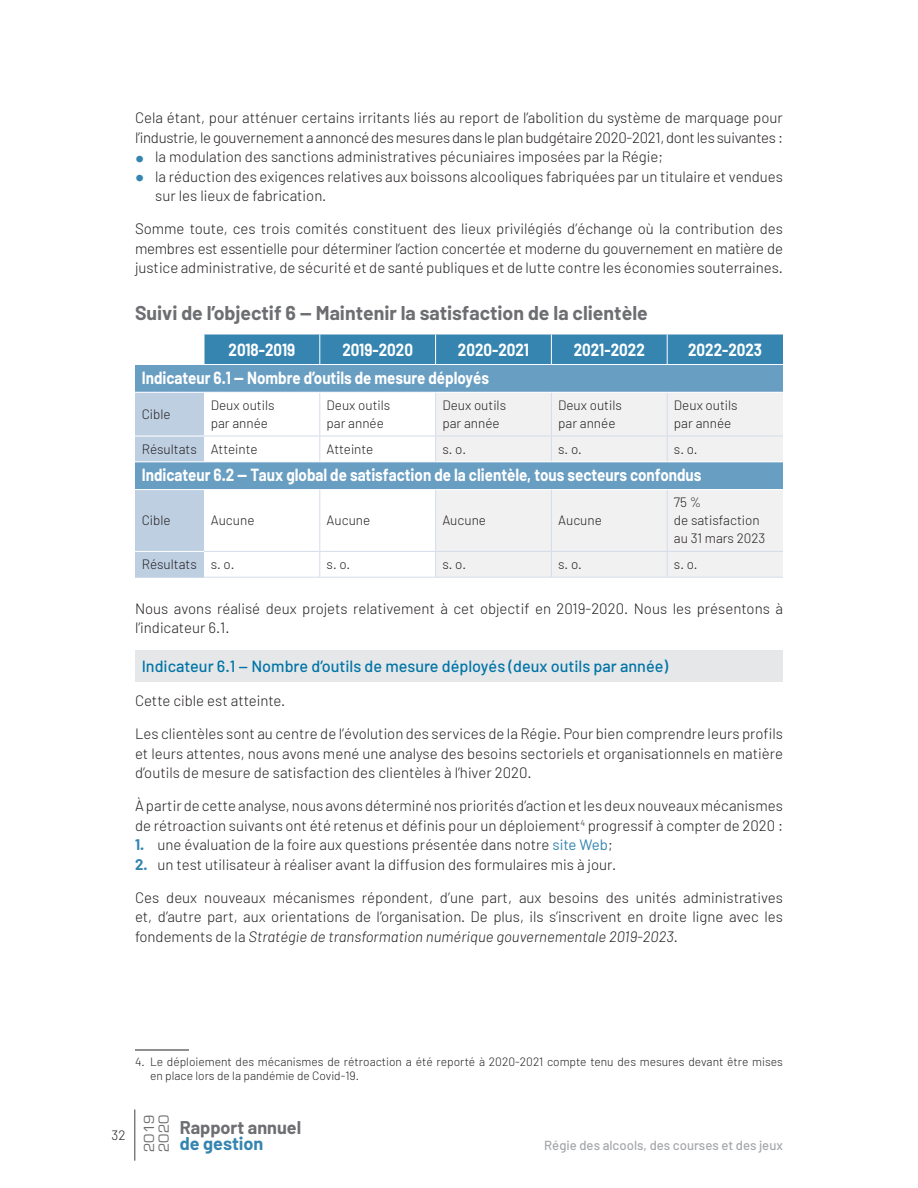
<style>
.page{position:relative;width:918px;height:1188px;background:#fff}
.page>*{position:absolute;margin:0;border:0;box-sizing:border-box;transform-origin:0 0}
.t1{font:700 19.5px "Barlow";color:#6d6e71}
.t2{font:700 18px "Barlow";color:#6d6e71}
.t3{font:700 18px "Barlow";color:#3585b0}
.TH{font:700 17.1px "Barlow";color:#fff;scale:.88 1}
.P{font:500 16.2px "Barlow";color:#0074a7}
.t4{font:15.15px/14.9px "Eurostile";color:#6d6e71}
.t5{font:300 15px/19.5px "Barlow";color:#231f20}
.t6{font:300 15px/19.5px "Barlow";letter-spacing:-.02em;color:#231f20}
.TD{font:300 13.5px/18px "Barlow";color:#231f20}
.t7{font:500 13.2px "Barlow";color:#a5a7aa}
.t8{font:300 12px/13.5px "Barlow";color:#231f20}
.s1{font-size:30px;color:#3585b0}
.s2{font-weight:700;color:#3585b0}
.s3{font-weight:400;color:#3585b0}
.s4{font-style:italic}
</style>
<div class="page">
<hr style="left:135px;top:1050px;width:54px;height:1px;background:#231f20">
<div style="left:205px;top:334px;width:578px;height:30px;background:#3585b0"></div>
<svg style="left:135px;top:365px;width:648px;height:124px;fill:#699ec3"></svg>
<svg style="left:135px;top:393px;width:69px;height:184px;background:#b1c7dd"></svg>
<svg style="left:436px;top:393px;width:347px;height:184px;fill:#f1f1f2"></svg>
<hr style="left:319px;top:334px;width:1px;height:30px;background:#fff">
<hr style="left:435px;top:334px;width:1px;height:30px;background:#fff">
<hr style="left:551px;top:334px;width:1px;height:30px;background:#fff">
<hr style="left:667px;top:334px;width:1px;height:30px;background:#fff">
<hr style="left:135px;top:436px;width:69px;height:1px;background:#fff">
<hr style="left:319px;top:393px;width:1px;height:43px;background:#d3dde9">
<hr style="left:435px;top:393px;width:1px;height:43px;background:#d3dde9">
<hr style="left:551px;top:393px;width:1px;height:43px;background:#d3dde9">
<hr style="left:667px;top:393px;width:1px;height:43px;background:#d3dde9">
<hr style="left:204px;top:436px;width:116px;height:1px;background:#d3dde9">
<hr style="left:320px;top:436px;width:116px;height:1px;background:#d3dde9">
<svg style="left:319px;top:436px;width:1px;height:25px"></svg>
<hr style="left:436px;top:436px;width:115px;height:1px;background:#d3dde9">
<svg style="left:435px;top:437px;width:1px;height:24px"></svg>
<hr style="left:551px;top:436px;width:116px;height:1px;background:#d3dde9">
<svg style="left:551px;top:437px;width:1px;height:24px"></svg>
<hr style="left:667px;top:436px;width:116px;height:1px;background:#d3dde9">
<svg style="left:667px;top:437px;width:1px;height:24px"></svg>
<hr style="left:319px;top:490px;width:1px;height:61px;background:#d3dde9">
<hr style="left:435px;top:490px;width:1px;height:61px;background:#d3dde9">
<hr style="left:551px;top:490px;width:1px;height:61px;background:#d3dde9">
<hr style="left:667px;top:490px;width:1px;height:61px;background:#d3dde9">
<hr style="left:204px;top:551px;width:116px;height:1px;background:#d3dde9">
<hr style="left:436px;top:551px;width:115px;height:1px;background:#d3dde9">
<hr style="left:667px;top:551px;width:116px;height:1px;background:#d3dde9">
<hr style="left:204px;top:577px;width:116px;height:1px;background:#d3dde9">
<hr style="left:436px;top:577px;width:115px;height:1px;background:#d3dde9">
<hr style="left:667px;top:577px;width:116px;height:1px;background:#d3dde9">
<hr style="left:135px;top:551px;width:69px;height:1px;background:#fff">
<hr style="left:135px;top:577px;width:69px;height:1px;background:#becfe2">
<hr style="left:135px;top:392px;width:69px;height:1px;background:#fff">
<hr style="left:204px;top:392px;width:116px;height:1px;background:#fff">
<hr style="left:320px;top:392px;width:116px;height:1px;background:#fff">
<hr style="left:436px;top:392px;width:115px;height:1px;background:#fff">
<hr style="left:551px;top:392px;width:116px;height:1px;background:#fff">
<hr style="left:667px;top:392px;width:116px;height:1px;background:#fff">
<hr style="left:135px;top:461px;width:69px;height:1px;background:#fff">
<hr style="left:204px;top:461px;width:116px;height:1px;background:#fff">
<hr style="left:320px;top:461px;width:116px;height:1px;background:#fff">
<hr style="left:436px;top:461px;width:115px;height:1px;background:#fff">
<hr style="left:551px;top:461px;width:116px;height:1px;background:#fff">
<hr style="left:667px;top:461px;width:116px;height:1px;background:#fff">
<hr style="left:135px;top:489px;width:69px;height:1px;background:#fff">
<hr style="left:436px;top:489px;width:115px;height:1px;background:#fff">
<hr style="left:551px;top:489px;width:116px;height:1px;background:#fff">
<hr style="left:667px;top:489px;width:116px;height:1px;background:#fff">
<hr style="left:551px;top:551px;width:116px;height:1px;background:#d3dde9">
<svg style="left:551px;top:552px;width:1px;height:25px"></svg>
<svg style="left:667px;top:552px;width:1px;height:25px"></svg>
<hr style="left:551px;top:577px;width:116px;height:1px;background:#d3dde9">
<hr style="left:320px;top:551px;width:116px;height:1px;background:#d3dde9">
<svg style="left:319px;top:552px;width:1px;height:25px"></svg>
<svg style="left:435px;top:552px;width:1px;height:25px"></svg>
<hr style="left:320px;top:577px;width:116px;height:1px;background:#d3dde9">
<div style="left:135px;top:650px;width:648px;height:32px;background:#e6e7e8"></div>
<hr style="left:135px;top:1110px;width:1px;height:51px;background:#414042">
<p class="t6" style="left:135px;top:107px;width:650px">Cela étant, pour atténuer certains irritants liés au report de l’abolition du système de marquage pour l’industrie, le gouvernement a annoncé des mesures dans le plan budgétaire 2020-2021, dont les suivantes :</p>
<p class="t5" style="left:135px;top:146px;width:530px"><span class="s1">•</span> la modulation des sanctions administratives pécuniaires imposées par la Régie;</p>
<p class="t5" style="left:155px;top:166px;width:629px;text-indent:-20px"><span class="s1">•</span> la réduction des exigences relatives aux boissons alcooliques fabriquées par un titulaire et vendues sur les lieux de fabrication.</p>
<p class="t5" style="left:135px;top:218px;width:650px;text-align:justify">Somme toute, ces trois comités constituent des lieux privilégiés d’échange où la contribution des membres est essentielle pour déterminer l’action concertée et moderne du gouvernement en matière de justice administrative, de sécurité et de santé publiques et de lutte contre les économies souterraines.</p>
<h4 class="t1" style="left:135px;top:300px;width:514px">Suivi de l’objectif 6 – Maintenir la satisfaction de la clientèle</h4>
<p class="TH" style="left:229px;top:339px;width:77px">2018-2019</p>
<p class="TH" style="left:342px;top:339px;width:82px">2019-2020</p>
<p class="TH" style="left:458px;top:339px;width:82px">2020-2021</p>
<p class="TH" style="left:574px;top:339px;width:82px">2021-2022</p>
<p class="TH" style="left:688px;top:339px;width:86px">2022-2023</p>
<p class="TH" style="left:142px;top:367px;width:396px">Indicateur 6.1 – Nombre d’outils de mesure déployés</p>
<p class="TD" style="left:142px;top:405px;width:30px">Cible</p>
<p class="TD" style="left:211px;top:396px;width:65px">Deux outils par année</p>
<p class="TD" style="left:327px;top:396px;width:65px">Deux outils par année</p>
<p class="TD" style="left:442px;top:396px;width:65px">Deux outils par année</p>
<p class="TD" style="left:558px;top:396px;width:65px">Deux outils par année</p>
<p class="TD" style="left:674px;top:396px;width:65px">Deux outils par année</p>
<p class="TD" style="left:142px;top:439px;width:57px">Résultats</p>
<p class="TD" style="left:211px;top:439px;width:48px">Atteinte</p>
<p class="TD" style="left:327px;top:439px;width:48px">Atteinte</p>
<p class="TD" style="left:442px;top:439px;width:25px">s. o.</p>
<p class="TD" style="left:558px;top:439px;width:25px">s. o.</p>
<p class="TD" style="left:674px;top:439px;width:25px">s. o.</p>
<p class="TH" style="left:142px;top:465px;width:638px">Indicateur 6.2 – Taux global de satisfaction de la clientèle, tous secteurs confondus</p>
<p class="TD" style="left:142px;top:511px;width:30px">Cible</p>
<p class="TD" style="left:211px;top:511px;width:45px">Aucune</p>
<p class="TD" style="left:327px;top:511px;width:45px">Aucune</p>
<p class="TD" style="left:442px;top:511px;width:45px">Aucune</p>
<p class="TD" style="left:558px;top:511px;width:45px">Aucune</p>
<p class="TD" style="left:674px;top:493px;width:93px">75%<br>de satisfaction au 31 mars 2023</p>
<p class="TD" style="left:142px;top:555px;width:57px">Résultats</p>
<p class="TD" style="left:211px;top:555px;width:25px">s. o.</p>
<p class="TD" style="left:327px;top:555px;width:25px">s. o.</p>
<p class="TD" style="left:442px;top:555px;width:25px">s. o.</p>
<p class="TD" style="left:558px;top:555px;width:25px">s. o.</p>
<p class="TD" style="left:674px;top:555px;width:25px">s. o.</p>
<p class="t5" style="left:135px;top:598px;width:650px">Nous avons réalisé deux projets relativement à cet objectif en 2019-2020. Nous les présentons à l’indicateur 6.1.</p>
<h3 class="P" style="left:142px;top:656px;width:528px">Indicateur 6.1 – Nombre d’outils de mesure déployés (deux outils par année)</h3>
<p class="t5" style="left:135px;top:691px;width:152px">Cette cible est atteinte.</p>
<p class="t5" style="left:135px;top:724px;width:650px;text-align:justify">Les clientèles sont au centre de l’évolution des services de la Régie. Pour bien comprendre leurs profils et leurs attentes, nous avons mené une analyse des besoins sectoriels et organisationnels en matière d’outils de mesure de satisfaction des clientèles à l’hiver 2020.</p>
<p class="t5" style="left:135px;top:796px;width:650px">À partir de cette analyse, nous avons déterminé nos priorités d’action et les deux nouveaux mécanismes de rétroaction suivants ont été retenus et définis pour un déploiement<sup>4</sup> progressif à compter de 2020 :</p>
<p class="t5" style="left:135px;top:835px;width:479px"><span class="s2">1.</span> une évaluation de la foire aux questions présentée dans notre <span class="s3">site Web</span>;</p>
<p class="t5" style="left:135px;top:854px;width:483px"><span class="s2">2.</span> un test utilisateur à réaliser avant la diffusion des formulaires mis à jour.</p>
<p class="t5" style="left:135px;top:887px;width:650px;text-align:justify">Ces deux nouveaux mécanismes répondent, d’une part, aux besoins des unités administratives et, d’autre part, aux orientations de l’organisation. De plus, ils s’inscrivent en droite ligne avec les fondements de la <span class="s4">Stratégie de transformation numérique gouvernementale 2019-2023</span>.</p>
<p class="t8" style="left:150px;top:1055px;width:635px;text-indent:-15px">4. Le déploiement des mécanismes de rétroaction a été reporté à 2020-2021 compte tenu des mesures devant être mises en place lors de la pandémie de Covid-19.</p>
<p class="TD" style="left:112px;top:1125px;width:16px">32</p>
<p class="t4" style="left:142px;top:1152px;width:39px;rotate:-90deg">2019<br>2020</p>
<p class="t2" style="left:180px;top:1116px;width:123px">Rapport annuel</p>
<p class="t3" style="left:180px;top:1133px;width:85px">de gestion</p>
<p class="t7" style="left:544px;top:1137px;width:240px">Régie des alcools, des courses et des jeux</p>
</div>
